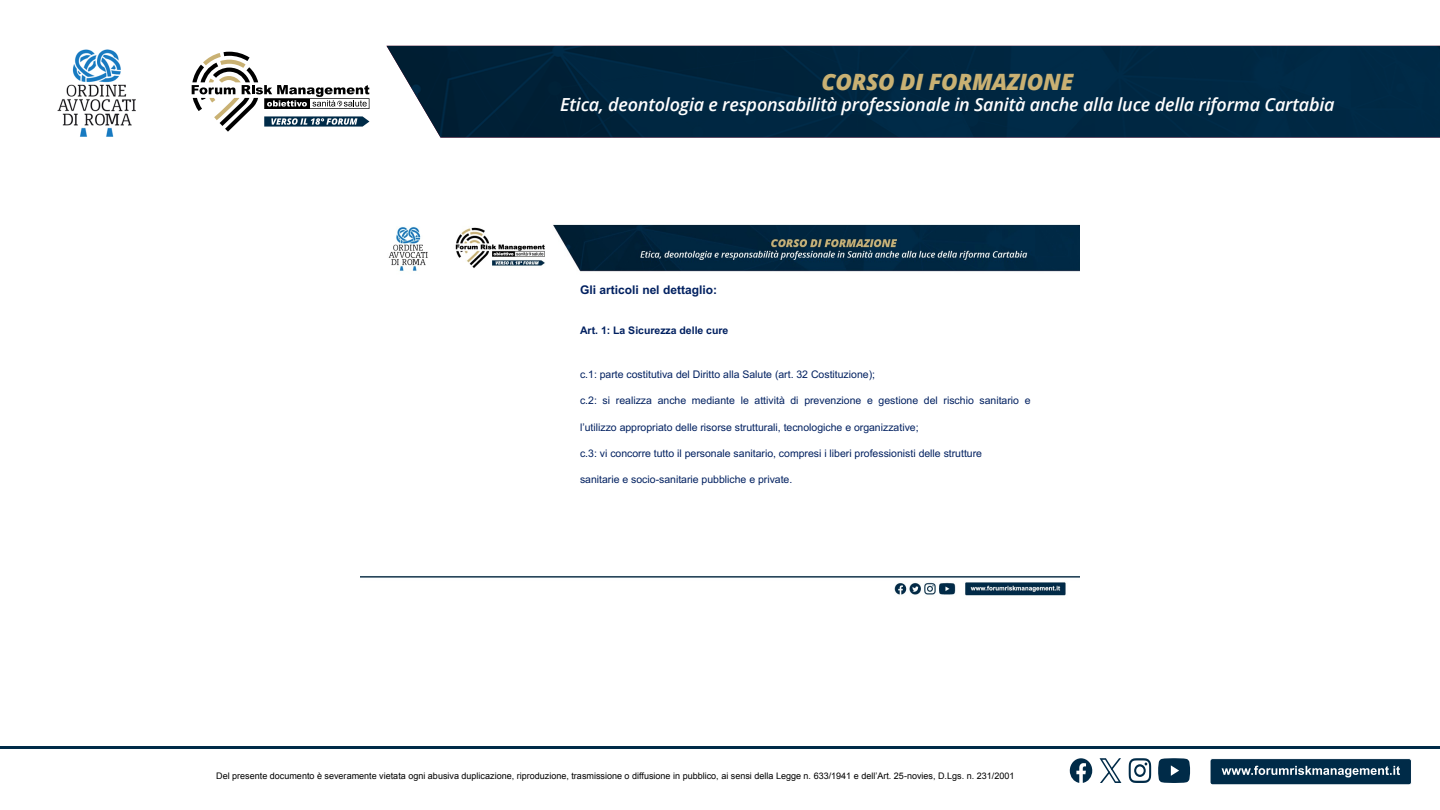
<style>
.page{position:relative;width:1440px;height:810px;background:#fff}
.page>*{position:absolute;margin:0;border:0;box-sizing:border-box;transform-origin:0 0}
.t1{font:italic 800 22.5px "Open Sans";letter-spacing:-.01em;color:#c9b173}
.t2{font:italic 600 18px "Open Sans";letter-spacing:-.01em;color:#fff}
.t3{font:700 12px "Arial";color:#002060}
.t4{font:10.5px "Arial";color:#002060}
.t5{font:700 10.5px "Arial";color:#002060}
.t6{font:9px "Arial";color:#000}
</style>
<div class="page">
<div style="left:1210px;top:759px;width:201px;height:26px;background:#002b48;border-radius:3px"></div>
<div style="left:1210px;top:758px;width:202px;height:27px;border:1px solid #fff;border-radius:3px"></div>
<svg style="left:1222px;top:766px;width:178px;height:11px"></svg>
<hr style="left:0;top:746px;width:1440px;height:3px;background:#002b48">
<img style="left:386px;top:46px;width:1054px;height:92px">
<img style="left:57px;top:49px;width:79px;height:88px">
<svg style="left:192px;top:52px;width:177px;height:80px"></svg>
<svg style="left:1129px;top:758px;width:22px;height:25px"></svg>
<svg style="left:1158px;top:758px;width:32px;height:25px"></svg>
<svg style="left:1070px;top:758px;width:22px;height:25px"></svg>
<svg style="left:1100px;top:758px;width:21px;height:25px"></svg>
<img style="left:360px;top:224px;width:720px;height:372px">
<h1 class="t1" style="left:821px;top:64px;width:254px">CORSO DI FORMAZIONE</h1>
<h2 class="t2" style="left:560px;top:92px;width:776px">Etica, deontologia e responsabilità professionale in Sanità anche alla luce della riforma Cartabia</h2>
<p class="t3" style="left:580px;top:281px;width:139px">Gli articoli nel dettaglio:</p>
<p class="t5" style="left:580px;top:322px;width:150px">Art. 1: La Sicurezza delle cure</p>
<p class="t4" style="left:580px;top:367px;width:297px">c.1: parte costitutiva del Diritto alla Salute (art. 32 Costituzione);</p>
<p class="t4" style="left:580px;top:394px;width:452px">c.2: si realizza anche mediante le attività di prevenzione e gestione del rischio sanitario e</p>
<p class="t4" style="left:580px;top:420px;width:340px">l’utilizzo appropriato delle risorse strutturali, tecnologiche e organizzative;</p>
<p class="t4" style="left:580px;top:446px;width:404px">c.3: vi concorre tutto il personale sanitario, compresi i liberi professionisti delle strutture</p>
<p class="t4" style="left:580px;top:472px;width:214px">sanitarie e socio-sanitarie pubbliche e private.</p>
<p class="t6" style="left:216px;top:770px;width:800px">Del presente documento è severamente vietata ogni abusiva duplicazione, riproduzione, trasmissione o diffusione in pubblico, ai sensi della Legge n. 633/1941 e dell’Art. 25-novies, D.Lgs. n. 231/2001</p>
</div>
